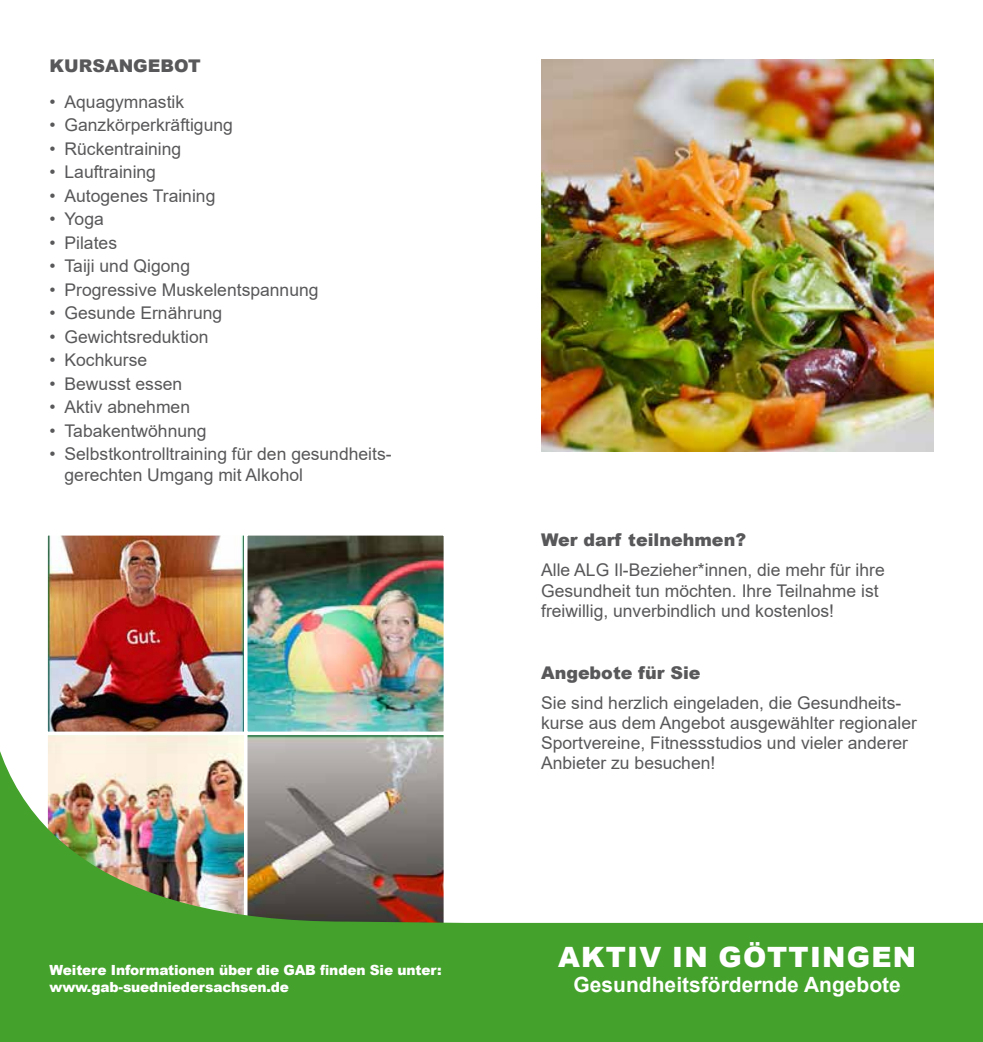
<style>
.page{position:relative;width:983px;height:1042px;background:#fff}
.page>*{position:absolute;margin:0;border:0;box-sizing:border-box;transform-origin:0 0}
.t1{font:900 28px "Arial";letter-spacing:.045em;color:#fff}
.t2{font:700 21px "Arial";color:#fff}
.t3{font:17.5px/20.1px "Arial";color:#58585a}
.t4{font:900 17.5px "Arial";color:#58585a}
.t5{font:900 14px/17.5px "Arial";letter-spacing:-.01em;color:#fff}
</style>
<div class="page">
<img style="left:47px;top:535px;width:397px;height:122px">
<img style="left:0;top:657px;width:982px;height:385px">
<img style="left:541px;top:60px;width:392px;height:391px">
<p class="t4" style="left:50px;top:53px;width:153px">KURSANGEBOT</p>
<p class="t3" style="left:50px;top:92px;width:136px">• Aquagymnastik</p>
<p class="t3" style="left:50px;top:115px;width:185px">• Ganzkörperkräftigung</p>
<p class="t3" style="left:50px;top:139px;width:133px">• Rückentraining</p>
<p class="t3" style="left:50px;top:162px;width:108px">• Lauftraining</p>
<p class="t3" style="left:50px;top:186px;width:167px">• Autogenes Training</p>
<p class="t3" style="left:50px;top:209px;width:56px">• Yoga</p>
<p class="t3" style="left:50px;top:233px;width:69px">• Pilates</p>
<p class="t3" style="left:50px;top:256px;width:142px">• Taiji und Qigong</p>
<p class="t3" style="left:50px;top:279px;width:270px">• Progressive Muskelentspannung</p>
<p class="t3" style="left:50px;top:303px;width:174px">• Gesunde Ernährung</p>
<p class="t3" style="left:50px;top:326px;width:160px">• Gewichtsreduktion</p>
<p class="t3" style="left:50px;top:350px;width:99px">• Kochkurse</p>
<p class="t3" style="left:50px;top:373px;width:134px">• Bewusst essen</p>
<p class="t3" style="left:50px;top:397px;width:142px">• Aktiv abnehmen</p>
<p class="t3" style="left:50px;top:420px;width:158px">• Tabakentwöhnung</p>
<p class="t3" style="left:64px;top:443px;width:328px;line-height:21px;text-indent:-15px">• Selbstkontrolltraining für den gesundheits&shy;gerechten Umgang mit Alkohol</p>
<p class="t5" style="left:50px;top:960px;width:393px">Weitere Informationen über die GAB finden Sie unter: www.gab-suedniedersachsen.de</p>
<p class="t4" style="left:541px;top:527px;width:206px">Wer darf teilnehmen?</p>
<p class="t3" style="left:541px;top:560px;width:345px">Alle ALG Il-Bezieher*innen, die mehr für ihre<br>Gesundheit tun möchten. Ihre Teilnahme ist freiwillig, unverbindlich und kostenlos!</p>
<p class="t4" style="left:541px;top:659px;width:161px">Angebote für Sie</p>
<p class="t3" style="left:541px;top:692px;width:377px">Sie sind herzlich eingeladen, die Gesundheits&shy;kurse aus dem Angebot ausgewählter regionaler Sportvereine, Fitnessstudios und vieler anderer Anbieter zu besuchen!</p>
<h1 class="t1" style="left:558px;top:937px;width:359px">AKTIV IN GÖTTINGEN</h1>
<p class="t2" style="left:573px;top:970px;width:329px">Gesundheitsfördernde Angebote</p>
</div>
